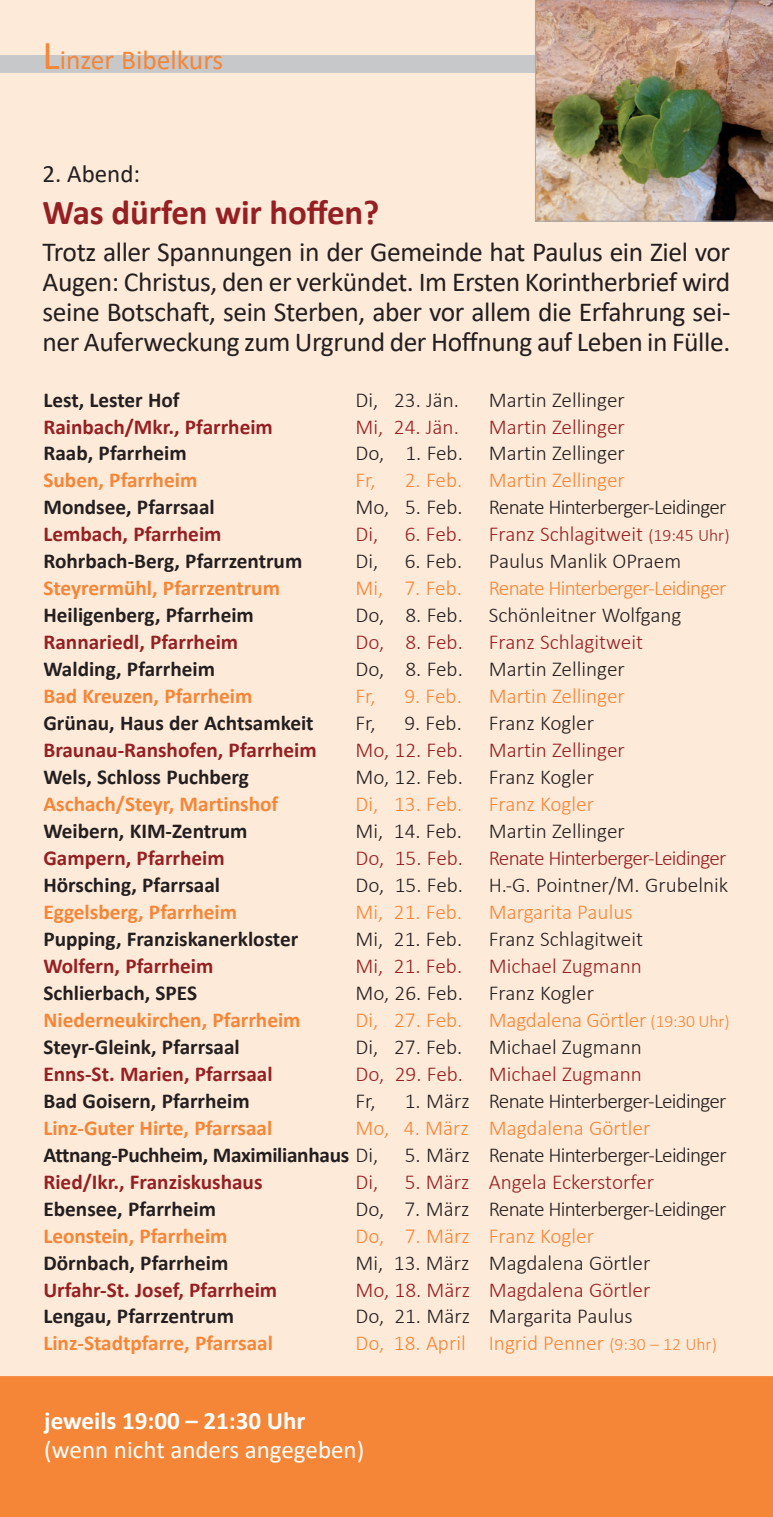
<style>
.page{position:relative;width:773px;height:1517px;background:#fff}
.page>*{position:absolute;margin:0;border:0;box-sizing:border-box;transform-origin:0 0}
.t1{font:700 35px "Calibri";letter-spacing:-.005em;color:#952023}
.t2{font:27.5px/30px "Calibri";letter-spacing:-.015em;color:#231f20;text-align:justify}
.t3{font:27.5px "Calibri";color:#f58637}
.t4{font:25px "Calibri";color:#fff}
.t5{font:700 25px "Calibri";color:#fff}
.t6{font:25px "Calibri";color:#231f20}
.t7{font:300 21.25px "Calibri";color:#231f20}
.t8{font:700 21.25px "Calibri";color:#231f20}
.t9{font:300 21.25px/27px "Calibri";letter-spacing:-.035em;color:#231f20}
.t10{font:300 21.25px "Calibri";color:#952023}
.t11{font:700 21.25px "Calibri";color:#f58637}
.t12{font:300 21.25px "Calibri";color:#f58637}
.t13{font:700 21.25px "Calibri";color:#952023}
.t14{font:300 21.25px "Calibri";letter-spacing:-.035em;color:#952023}
.t15{font:300 21.25px "Calibri";letter-spacing:-.035em;color:#f58637}
.s1{font-size:41.25px}
.s2{font-size:17.5px}
.s3{color:#f58637}
.s4{font-weight:700}
.s5{font-weight:700;color:#952023}
</style>
<div class="page">
<div style="left:0;top:0;width:772px;height:1401px;background:#feead8"></div>
<div style="left:0;top:56px;width:741px;height:17px;background:#c7c8ca"></div>
<div style="left:0;top:1376px;width:772px;height:141px;background:#f58637"></div>
<img style="left:535px;top:0;width:237px;height:221px">
<p class="t3" style="left:43px;top:40px;width:182px"><span class="s1">L</span>inzer Bibelkurs</p>
<p class="t6" style="left:43px;top:156px;width:99px">2. Abend:</p>
<h1 class="t1" style="left:43px;top:187px;width:338px">Was dürfen wir hoffen?</h1>
<p class="t2" style="left:43px;top:236px;width:689px">Trotz aller Spannungen in der Gemeinde hat Paulus ein Ziel vor Augen: Christus, den er verkündet. Im Ersten Korintherbrief wird seine Botschaft, sein Sterben, aber vor allem die Erfahrung sei&shy;ner Auferweckung zum Urgrund der Hoffnung auf Leben in Fülle.</p>
<p class="t8" style="left:43px;top:384px;width:138px">Lest, Lester Hof</p>
<p class="t7" style="left:355px;top:386px;width:105px">Di, 23. Jän.</p>
<p class="t7" style="left:488px;top:386px;width:138px">Martin Zellinger</p>
<p class="t13" style="left:43px;top:411px;width:231px">Rainbach/Mkr., Pfarrheim</p>
<p class="t10" style="left:355px;top:413px;width:105px">Mi, 24. Jän.</p>
<p class="t10" style="left:488px;top:413px;width:138px">Martin Zellinger</p>
<p class="t8" style="left:43px;top:438px;width:145px">Raab, Pfarrheim</p>
<p class="t7" style="left:355px;top:440px;width:271px">Do, 1. Feb. Martin Zellinger</p>
<p class="t11" style="left:43px;top:465px;width:155px">Suben, Pfarrheim</p>
<p class="t12" style="left:355px;top:467px;width:22px">Fr,</p>
<p class="t12" style="left:405px;top:467px;width:221px">2. Feb. Martin Zellinger</p>
<p class="t8" style="left:43px;top:492px;width:173px">Mondsee, Pfarrsaal</p>
<p class="t9" style="left:355px;top:494px;width:372px">Mo, 5. Feb. Renate Hinterberger-Leidinger</p>
<p class="t13" style="left:43px;top:519px;width:179px">Lembach, Pfarrheim</p>
<p class="t10" style="left:355px;top:521px;width:375px">Di, 6. Feb. Franz Schlagitweit <span class="s2">(19:45 Uhr)</span></p>
<p class="t8" style="left:43px;top:546px;width:260px">Rohrbach-Berg, Pfarrzentrum</p>
<p class="t7" style="left:355px;top:548px;width:327px">Di, 6. Feb. Paulus Manlik OPraem</p>
<p class="t11" style="left:43px;top:573px;width:238px">Steyrermühl, Pfarrzentrum</p>
<p class="t12" style="left:355px;top:575px;width:108px">Mi, 7. Feb.</p>
<p class="t15" style="left:488px;top:575px;width:239px">Renate Hinterberger-Leidinger</p>
<p class="t8" style="left:43px;top:600px;width:212px">Heiligenberg, Pfarrheim</p>
<p class="t7" style="left:355px;top:602px;width:327px">Do, 8. Feb. Schönleitner Wolfgang</p>
<p class="t13" style="left:43px;top:627px;width:196px">Rannariedl, Pfarrheim</p>
<p class="t10" style="left:355px;top:629px;width:289px">Do, 8. Feb. Franz Schlagitweit</p>
<p class="t8" style="left:43px;top:654px;width:173px">Walding, Pfarrheim</p>
<p class="t7" style="left:355px;top:656px;width:271px">Do, 8. Feb. Martin Zellinger</p>
<p class="t11" style="left:43px;top:681px;width:210px">Bad Kreuzen, Pfarrheim</p>
<p class="t12" style="left:355px;top:683px;width:22px">Fr,</p>
<p class="t12" style="left:404px;top:683px;width:59px">9. Feb.</p>
<p class="t12" style="left:488px;top:683px;width:138px">Martin Zellinger</p>
<p class="t8" style="left:43px;top:708px;width:272px">Grünau, Haus der Achtsamkeit</p>
<p class="t7" style="left:355px;top:710px;width:22px">Fr,</p>
<p class="t7" style="left:404px;top:710px;width:59px">9. Feb.</p>
<p class="t7" style="left:488px;top:710px;width:107px">Franz Kogler</p>
<p class="t13" style="left:43px;top:735px;width:275px">Braunau-Ranshofen, Pfarrheim</p>
<p class="t10" style="left:355px;top:737px;width:271px">Mo, 12. Feb. Martin Zellinger</p>
<p class="t8" style="left:43px;top:762px;width:207px">Wels, Schloss Puchberg</p>
<p class="t7" style="left:355px;top:764px;width:240px">Mo, 12. Feb. Franz Kogler</p>
<p class="t11" style="left:43px;top:789px;width:236px">Aschach/Steyr, Martinshof</p>
<p class="t12" style="left:355px;top:791px;width:240px">Di, 13. Feb. Franz Kogler</p>
<p class="t8" style="left:43px;top:816px;width:205px">Weibern, KIM-Zentrum</p>
<p class="t7" style="left:355px;top:818px;width:271px">Mi, 14. Feb. Martin Zellinger</p>
<p class="t13" style="left:43px;top:843px;width:183px">Gampern, Pfarrheim</p>
<p class="t14" style="left:355px;top:845px;width:372px">Do, 15. Feb. Renate Hinterberger-Leidinger</p>
<p class="t8" style="left:43px;top:870px;width:178px">Hörsching, Pfarrsaal</p>
<p class="t7" style="left:355px;top:872px;width:374px">Do, 15. Feb. H.-G. Pointner/M. Grubelnik</p>
<p class="t11" style="left:43px;top:897px;width:195px">Eggelsberg, Pfarrheim</p>
<p class="t12" style="left:355px;top:898px;width:279px">Mi, 21. Feb. Margarita Paulus</p>
<p class="t8" style="left:43px;top:924px;width:256px">Pupping, Franziskanerkloster</p>
<p class="t7" style="left:355px;top:925px;width:289px">Mi, 21. Feb. Franz Schlagitweit</p>
<p class="t13" style="left:43px;top:951px;width:171px">Wolfern, Pfarrheim</p>
<p class="t10" style="left:355px;top:952px;width:288px">Mi, 21. Feb. Michael Zugmann</p>
<p class="t8" style="left:43px;top:978px;width:155px">Schlierbach, SPES</p>
<p class="t7" style="left:355px;top:979px;width:240px">Mo, 26. Feb. Franz Kogler</p>
<p class="t11" style="left:43px;top:1005px;width:258px">Niederneukirchen, Pfarrheim</p>
<p class="t12" style="left:355px;top:1006px;width:375px">Di, 27. Feb. Magdalena Görtler <span class="s2">(19:30 Uhr)</span></p>
<p class="t8" style="left:43px;top:1031px;width:198px">Steyr-Gleink, Pfarrsaal</p>
<p class="t7" style="left:355px;top:1033px;width:288px">Di, 27. Feb. Michael Zugmann</p>
<p class="t13" style="left:43px;top:1058px;width:231px">Enns-St. Marien, Pfarrsaal</p>
<p class="t10" style="left:355px;top:1060px;width:288px">Do, 29. Feb. Michael Zugmann</p>
<p class="t8" style="left:43px;top:1085px;width:208px">Bad Goisern, Pfarrheim</p>
<p class="t7" style="left:355px;top:1087px;width:22px">Fr,</p>
<p class="t9" style="left:405px;top:1087px;width:323px">1. März Renate Hinterberger-Leidinger</p>
<p class="t11" style="left:43px;top:1112px;width:230px">Linz-Guter Hirte, Pfarrsaal</p>
<p class="t9" style="left:43px;top:1114px;width:684px;text-indent:312px"><span class="s3">Mo, 4. März Magdalena Görtler<br></span><span class="s4">Attnang-Puchheim, Maximilianhaus</span> Di, 5. März Renate Hinterberger-Leidinger<br><span class="s5">Ried/Ikr., Franziskushaus</span></p>
<p class="t10" style="left:355px;top:1168px;width:300px">Di, 5. März Angela Eckerstorfer</p>
<p class="t8" style="left:43px;top:1193px;width:174px">Ebensee, Pfarrheim</p>
<p class="t9" style="left:355px;top:1194px;width:372px">Do, 7. März Renate Hinterberger-Leidinger</p>
<p class="t11" style="left:43px;top:1220px;width:185px">Leonstein, Pfarrheim</p>
<p class="t12" style="left:355px;top:1222px;width:240px">Do, 7. März Franz Kogler</p>
<p class="t8" style="left:43px;top:1247px;width:186px">Dörnbach, Pfarrheim</p>
<p class="t7" style="left:355px;top:1249px;width:296px">Mi, 13. März Magdalena Görtler</p>
<p class="t13" style="left:43px;top:1274px;width:235px">Urfahr-St. Josef, Pfarrheim</p>
<p class="t10" style="left:355px;top:1276px;width:296px">Mo, 18. März Magdalena Görtler</p>
<p class="t8" style="left:43px;top:1301px;width:192px">Lengau, Pfarrzentrum</p>
<p class="t7" style="left:355px;top:1303px;width:279px">Do, 21. März Margarita Paulus</p>
<p class="t11" style="left:43px;top:1328px;width:231px">Linz-Stadtpfarre, Pfarrsaal</p>
<p class="t12" style="left:355px;top:1330px;width:363px">Do, 18. April Ingrid Penner <span class="s2">(9:30 – 12 Uhr)</span></p>
<p class="t5" style="left:44px;top:1403px;width:263px">jeweils 19:00 – 21:30 Uhr</p>
<p class="t4" style="left:44px;top:1432px;width:321px">(wenn nicht anders angegeben)</p>
</div>
